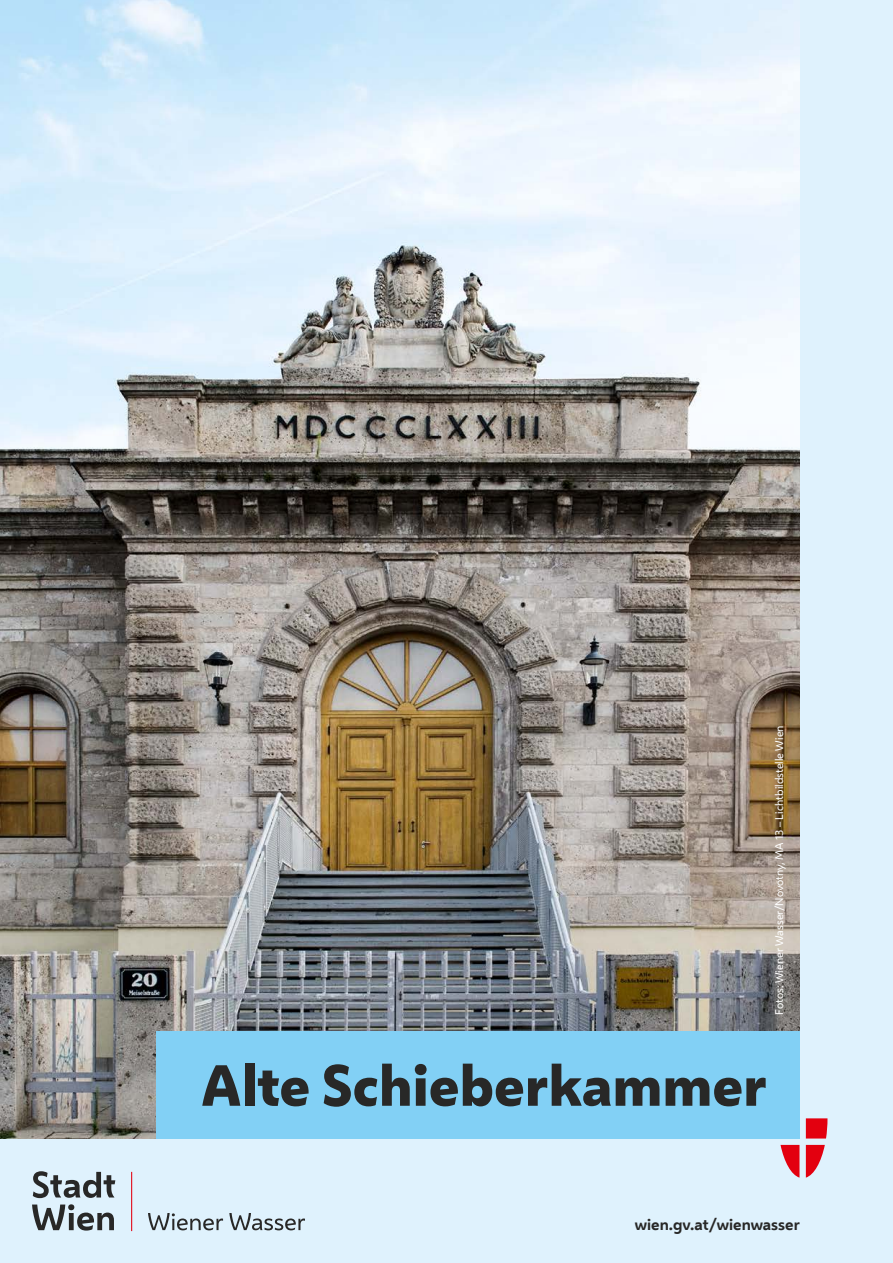
<style>
.page{position:relative;width:893px;height:1263px;background:#dff2fd}
.page>*{position:absolute;margin:0;border:0;box-sizing:border-box;transform-origin:0 0}
.t1{font:800 54px "Wiener Melange";color:#282827}
.Copy_8_5_12{font:700 15px "Wiener Melange";color:#282827}
.t2{font:10.5px "Wiener Melange";color:#fff}
</style>
<div class="page">
<img style="left:0;top:0;width:800px;height:1138px">
<svg style="left:33px;top:1171px;width:82px;height:27px"></svg>
<svg style="left:32px;top:1204px;width:82px;height:26px"></svg>
<hr style="left:131px;top:1172px;width:1px;height:59px;background:#e3000f">
<svg style="left:148px;top:1213px;width:75px;height:17px"></svg>
<svg style="left:229px;top:1213px;width:76px;height:17px"></svg>
<svg style="left:780px;top:1145px;width:19px;height:32px"></svg>
<svg style="left:806px;top:1118px;width:21px;height:20px"></svg>
<svg style="left:806px;top:1145px;width:19px;height:32px"></svg>
<div style="left:156px;top:1031px;width:644px;height:107px;background:#82d0f5"></div>
<p class="t2" style="left:772px;top:1014px;width:291px;rotate:-90deg">Fotos: Wiener Wasser/Novotny, MA 13 – Lichtbildstelle Wien</p>
<h1 class="t1" style="left:201px;top:1048px;width:567px">Alte Schieberkammer</h1>
<p class="Copy_8_5_12" style="left:635px;top:1214px;width:166px">wien.gv.at/wienwasser</p>
</div>
